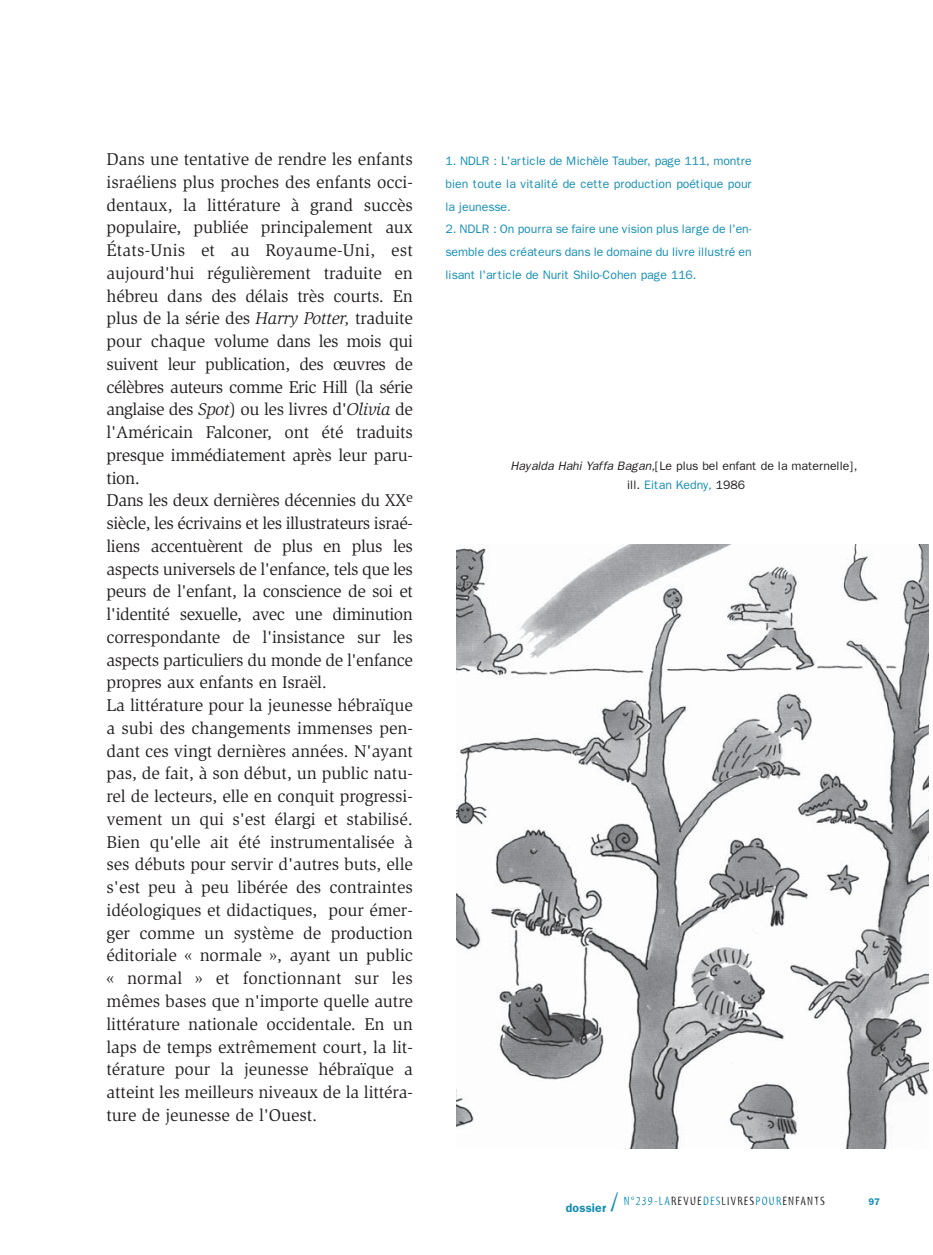
<style>
.page{position:relative;width:933px;height:1255px;background:#fff}
.page>*{position:absolute;margin:0;border:0;box-sizing:border-box;transform-origin:0 0}
.t1{font:17.5px/22.8px "Slimbach";letter-spacing:-.005em;color:#231f20}
.t2{font:12.25px/22.8px "Franklin Gothic";letter-spacing:-.005em;color:#158eb4;text-align:justify}
.t3{font:12.25px/19.2px "Franklin Gothic";letter-spacing:-.005em;color:#231f20;text-align:center}
.t4{font:12.25px "Myriad Tilt";letter-spacing:.1em;color:#231f20}
.t5{font:600 9.62px "Franklin Gothic";color:#158eb4}
.s1{font-style:italic}
.s2{color:#158eb4}
.s3{font-family:"Franklin Gothic";font-weight:600;color:#158eb4}
.s4{font-size:26.25px;color:#158eb4}
</style>
<div class="page">
<img style="left:456px;top:545px;width:472px;height:603px">
<p class="t1" style="left:106px;top:149px;width:308px">Dans une tentative de rendre les enfants israéliens plus proches des enfants occi&shy;dentaux, la littérature à grand succès populaire, publiée principalement aux États-Unis et au Royaume-Uni, est aujourd'hui régulièrement traduite en hébreu dans des délais très courts. En plus de la série des <span class="s1">Harry Potter,</span> traduite pour chaque volume dans les mois qui suivent leur publication, des œuvres de célèbres auteurs comme Eric Hill (la série anglaise des <span class="s1">Spot</span>) ou les livres d'<span class="s1">Olivia</span> de l'Américain Falconer, ont été traduits presque immédiatement après leur paru&shy;tion.<br>Dans les deux dernières décennies du XX<sup>e </sup>siècle, les écrivains et les illustrateurs israé&shy;liens accentuèrent de plus en plus les aspects universels de l'enfance, tels que les peurs de l'enfant, la conscience de soi et l'identité sexuelle, avec une diminution correspondante de l'insistance sur les aspects particuliers du monde de l'enfance propres aux enfants en Israël.<br>La littérature pour la jeunesse hébraïque a subi des changements immenses pen&shy;dant ces vingt dernières années. N'ayant pas, de fait, à son début, un public natu&shy;rel de lecteurs, elle en conquit progressi&shy;vement un qui s'est élargi et stabilisé.<br>Bien qu'elle ait été instrumentalisée à ses débuts pour servir d'autres buts, elle s'est peu à peu libérée des contraintes idéologiques et didactiques, pour émer&shy;ger comme un système de production éditoriale « normale », ayant un public « normal » et fonctionnant sur les mêmes bases que n'importe quelle autre littérature nationale occidentale. En un laps de temps extrêmement court, la lit&shy;térature pour la jeunesse hébraïque a atteint les meilleurs niveaux de la littéra&shy;ture de jeunesse de l'Ouest.</p>
<p class="t2" style="left:445px;top:151px;width:308px">1. NDLR : L'article de Michèle Tauber, page 111, montre bien toute la vitalité de cette production poétique pour la jeunesse.</p>
<p class="t2" style="left:445px;top:219px;width:308px">2. NDLR : On pourra se faire une vision plus large de l'en&shy;semble des créateurs dans le domaine du livre illustré en lisant l'article de Nurit Shilo-Cohen page 116.</p>
<p class="t3" style="left:510px;top:457px;width:348px"><span class="s1">Hayalda Hahi Yaffa Bagan,</span>[Le plus bel enfant de la maternelle], ill. <span class="s2">Eitan Kedny,</span> 1986</p>
<p class="t4" style="left:565px;top:1196px;width:260px"><span class="s3">dossier</span> <span class="s4">/</span> <span class="s2">N°239-LA</span>REVUE<span class="s2">DES</span>LIVRES<span class="s2">POUR</span>ENFANTS</p>
<p class="t5" style="left:868px;top:1198px;width:13px">97</p>
</div>
